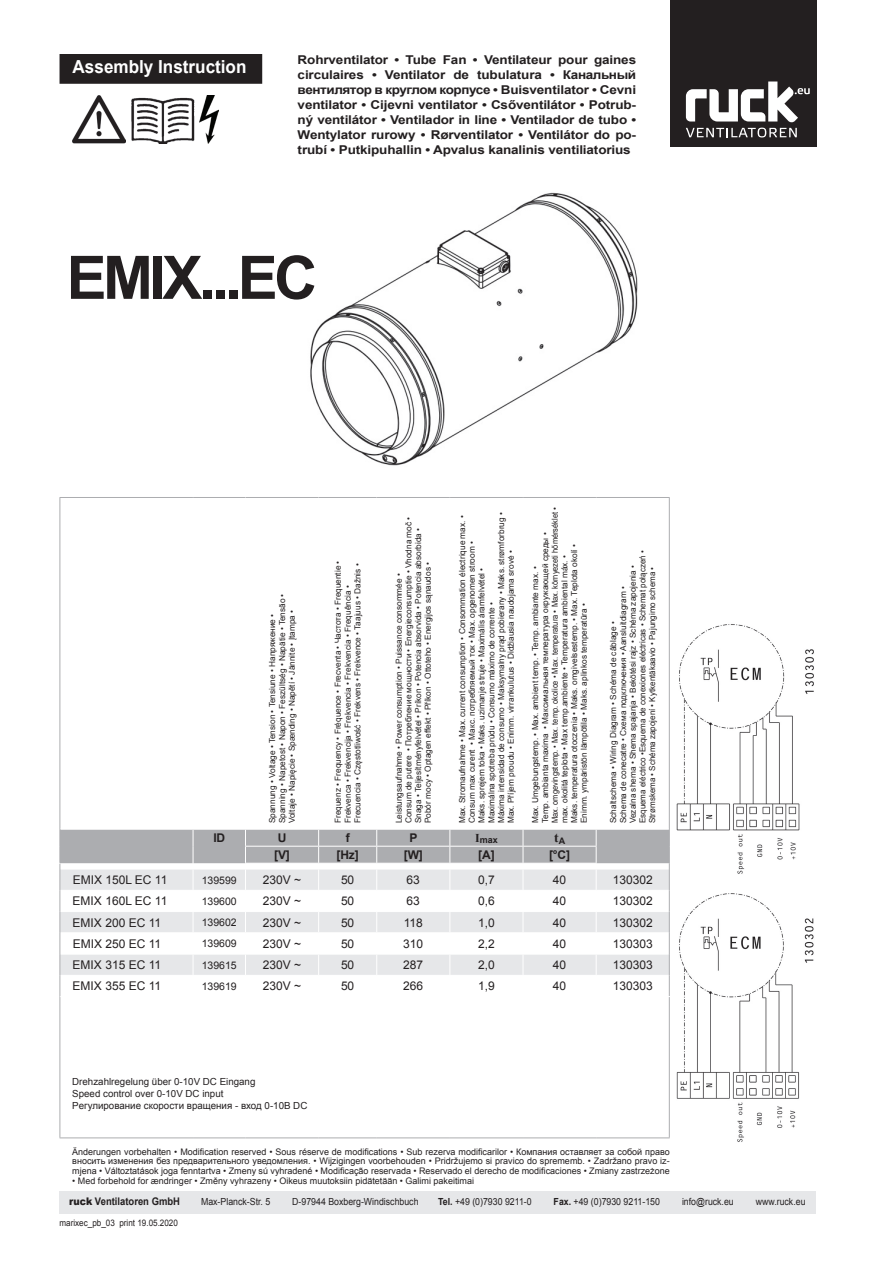
<style>
.page{position:relative;width:893px;height:1263px;background:#fff}
.page>*{position:absolute;margin:0;border:0;box-sizing:border-box;transform-origin:0 0}
.t1{font:700 60px "Arial";letter-spacing:-.06em;color:#231f20}
.t2{font:700 18px "Arial";color:#fff;scale:.95 1}
.t3{font:700 13.5px "Times New Roman";color:#231f20}
.t4{font:700 12.15px/15px "Arial";letter-spacing:-.01em;color:#231f20;text-align:justify;scale:1.11 1}
.t5{font:12px "Arial";color:#231f20}
.t6{font:700 12px "Arial";color:#231f20}
.t7{font:10.5px "Arial";color:#231f20}
.t8{font:700 10.5px "Arial";color:#231f20;scale:.9 1}
.t9{font:9.75px "Arial";color:#231f20;scale:.9 1}
.t10{font:9.75px/11.7px "Arial";color:#231f20}
.t11{font:9px/9.8px "Arial";color:#231f20;text-align:justify}
.t12{font:9px "Arial";color:#231f20;scale:.9 1}
.t13{font:700 9px "Arial";color:#231f20}
.t14{font:8.25px/9.8px "Arial";color:#231f20}
.s1{font-weight:900}
.s2{font-weight:700}
</style>
<div class="page">
<div style="left:60px;top:1191px;width:756px;height:23px;background:#e6e7e9"></div>
<div style="left:670px;top:0;width:146px;height:147px;background:#231f20"></div>
<svg style="left:686px;top:81px;width:124px;height:56px"></svg>
<div style="left:60px;top:55px;width:201px;height:28px;background:#231f20"></div>
<div style="left:60px;top:54px;width:202px;height:30px;border:2px solid #231f20"></div>
<hr style="left:60px;top:497px;width:133px;height:1px;background:#acadb0">
<hr style="left:60px;top:498px;width:1px;height:331px;background:#acadb0">
<hr style="left:193px;top:497px;width:52px;height:1px;background:#acadb0">
<hr style="left:245px;top:497px;width:74px;height:1px;background:#acadb0">
<hr style="left:319px;top:497px;width:58px;height:1px;background:#acadb0">
<hr style="left:377px;top:497px;width:73px;height:1px;background:#acadb0">
<hr style="left:450px;top:497px;width:73px;height:1px;background:#acadb0">
<hr style="left:523px;top:497px;width:73px;height:1px;background:#acadb0">
<hr style="left:596px;top:497px;width:74px;height:1px;background:#acadb0">
<hr style="left:669px;top:498px;width:1px;height:331px;background:#acadb0">
<hr style="left:60px;top:996px;width:1px;height:141px;background:#acadb0">
<hr style="left:669px;top:997px;width:1px;height:140px;background:#acadb0">
<hr style="left:60px;top:1137px;width:133px;height:1px;background:#acadb0">
<hr style="left:193px;top:1137px;width:52px;height:1px;background:#acadb0">
<hr style="left:245px;top:1137px;width:74px;height:1px;background:#acadb0">
<hr style="left:319px;top:1137px;width:58px;height:1px;background:#acadb0">
<hr style="left:377px;top:1137px;width:73px;height:1px;background:#acadb0">
<hr style="left:450px;top:1137px;width:73px;height:1px;background:#acadb0">
<hr style="left:523px;top:1137px;width:73px;height:1px;background:#acadb0">
<hr style="left:596px;top:1137px;width:74px;height:1px;background:#acadb0">
<hr style="left:60px;top:996px;width:133px;height:1px;background:#fff">
<svg style="left:60px;top:829px;width:610px;height:167px"></svg>
<img style="left:676px;top:893px;width:138px;height:249px">
<img style="left:72px;top:96px;width:54px;height:48px">
<img style="left:131px;top:97px;width:64px;height:47px">
<img style="left:200px;top:96px;width:19px;height:47px">
<img style="left:310px;top:192px;width:328px;height:274px">
<img style="left:676px;top:624px;width:138px;height:250px">
<h2 class="t2" style="left:73px;top:55px;width:185px">Assembly Instruction</h2>
<p class="t4" style="left:298px;top:53px;width:306px">Rohrventilator • Tube Fan • Ventilateur pour gaines circulaires • Ventilator de tubulatura • Канальный вентилятор в круглом корпусе • Buisventilator • Cevni ventilator • Cijevni ventilator • Csőventilátor • Potrub&shy;ný ventilátor • Ventilador in line • Ventilador de tubo • Wentylator rurowy • Rørventilator • Ventilátor do po&shy;trubí • Putkipuhallin • Apvalus kanalinis ventiliatorius</p>
<h1 class="t1" style="left:67px;top:238px;width:252px">EMIX...EC</h1>
<p class="t14" style="left:268px;top:823px;width:231px;rotate:-90deg">Spannung • Voltage • Tension • Tensiune • Напряжение •<br>Spanning • Napetost • Napon • Feszültség • Napätie • Tensão •<br>Voltaje • Napięcie • Spænding • Napětí • Jännite • Įtampa •</p>
<p class="t14" style="left:333px;top:823px;width:264px;rotate:-90deg">Frequenz • Frequency • Fréquence • Frecventa • Частота • Frequentie •<br>Frekvenca • Frekvencija • Frekvencia • Frekvencia • Frequência •<br>Frecuencia • Częstotliwość • Frekvens • Frekvence • Taajuus • Dažnis •</p>
<p class="t14" style="left:394px;top:823px;width:308px;rotate:-90deg">Leistungsaufnahme • Power consumption • Puissance consommée •<br>Consum de putere • Потребление мощности • Energieconsumptie • Vhodna moč • Snaga • Teljesítményfelvétel • Príkon • Potencia absorvida • Potencia absorbida • Pobór mocy • Optagen effekt • Příkon • Ottoteho • Energijos sąnaudos •</p>
<p class="t14" style="left:457px;top:823px;width:312px;rotate:-90deg">Max. Stromaufnahme • Max. current consumption • Consommation électrique max. • Consum max curent • Макс. потребляемый ток • Max. opgenomen stroom •<br>Maks. sprejem toka • Maks. uzimanje struje • Maximális áramfelvétel •<br>Maximálna spotreba prúdu • Consumo máximo de corrente •<br>Máxima intensidad de consumo • Maksymalny prąd pobierany • Maks. strømforbrug • Max. Příjem proudu • Enimm. virrankulutus • Didžiausia naudojama srovė •</p>
<p class="t14" style="left:531px;top:823px;width:318px;rotate:-90deg">Max. Umgebungstemp. • Max. ambient temp. • Temp. ambiante max. •<br>Temp. ambianta maxima • Максимальная температура окружающей среды •<br>Max. omgevingstemp. • Max. temp. okolice • Max. temperatura • Max. környezeti hőmérséklet • max. okolitá teplota • Max temp.ambiente • Temperatura ambiental máx. •<br>Maks. temperatura otoczenia • Maks. omgivelsestemp. • Max. Teplota okolí •<br>Enimm. ympäristön lämpötila • Maks. aplinkos temperatūra •</p>
<h3 class="t6" style="left:213px;top:830px;width:13px">ID</h3>
<h3 class="t6" style="left:278px;top:830px;width:10px">U</h3>
<h3 class="t6" style="left:346px;top:830px;width:5px">f</h3>
<h3 class="t6" style="left:409px;top:830px;width:10px">P</h3>
<p class="t13" style="left:475px;top:834px;width:24px"><sup>I</sup>max</p>
<h3 class="t3" style="left:554px;top:828px;width:12px">t<sub>A</sub></h3>
<h3 class="t6" style="left:274px;top:847px;width:17px">[V]</h3>
<h3 class="t6" style="left:337px;top:847px;width:24px">[Hz]</h3>
<h3 class="t6" style="left:404px;top:847px;width:21px">[W]</h3>
<h3 class="t6" style="left:478px;top:847px;width:18px">[A]</h3>
<h3 class="t6" style="left:549px;top:847px;width:23px">[°C]</h3>
<p class="t14" style="left:609px;top:823px;width:274px;rotate:-90deg">Schaltschema • Wiring Diagram • Schéma de câblage •<br>Schema de conecatre • Схема подключения • Aansluitdiagram •<br>Vezalna shema • Shema spajanja • Bekötési rajz • Schéma zapojenia • Esquema eléctrico •Esquema de conexiones eléctricas • Schemat połączeń • Strømskema • Schéma zapojení • Kytkentäkaavio • Pajungimo schema •</p>
<h3 class="t5" style="left:73px;top:872px;width:96px">EMIX 150L EC 11</h3>
<p class="t7" style="left:202px;top:873px;width:37px">139599</p>
<h3 class="t5" style="left:263px;top:872px;width:40px">230V ~</h3>
<h3 class="t5" style="left:341px;top:872px;width:15px">50</h3>
<h3 class="t5" style="left:407px;top:872px;width:15px">63</h3>
<h3 class="t5" style="left:478px;top:872px;width:18px">0,7</h3>
<h3 class="t5" style="left:553px;top:872px;width:15px">40</h3>
<h3 class="t5" style="left:613px;top:872px;width:42px">130302</h3>
<h3 class="t5" style="left:73px;top:893px;width:96px">EMIX 160L EC 11</h3>
<p class="t7" style="left:202px;top:894px;width:37px">139600</p>
<h3 class="t5" style="left:263px;top:893px;width:40px">230V ~</h3>
<h3 class="t5" style="left:341px;top:893px;width:15px">50</h3>
<h3 class="t5" style="left:407px;top:893px;width:15px">63</h3>
<h3 class="t5" style="left:478px;top:893px;width:18px">0,6</h3>
<h3 class="t5" style="left:553px;top:893px;width:15px">40</h3>
<h3 class="t5" style="left:613px;top:893px;width:42px">130302</h3>
<h3 class="t5" style="left:73px;top:914px;width:90px">EMIX 200 EC 11</h3>
<p class="t7" style="left:202px;top:915px;width:37px">139602</p>
<h3 class="t5" style="left:263px;top:914px;width:40px">230V ~</h3>
<h3 class="t5" style="left:341px;top:914px;width:15px">50</h3>
<h3 class="t5" style="left:404px;top:914px;width:21px">118</h3>
<h3 class="t5" style="left:478px;top:914px;width:18px">1,0</h3>
<h3 class="t5" style="left:553px;top:914px;width:15px">40</h3>
<h3 class="t5" style="left:613px;top:914px;width:42px">130302</h3>
<h3 class="t5" style="left:73px;top:936px;width:90px">EMIX 250 EC 11</h3>
<p class="t7" style="left:202px;top:937px;width:37px">139609</p>
<h3 class="t5" style="left:263px;top:936px;width:40px">230V ~</h3>
<h3 class="t5" style="left:341px;top:936px;width:15px">50</h3>
<h3 class="t5" style="left:403px;top:936px;width:22px">310</h3>
<h3 class="t5" style="left:478px;top:936px;width:18px">2,2</h3>
<h3 class="t5" style="left:553px;top:936px;width:15px">40</h3>
<h3 class="t5" style="left:613px;top:936px;width:42px">130303</h3>
<h3 class="t5" style="left:73px;top:957px;width:90px">EMIX 315 EC 11</h3>
<p class="t7" style="left:202px;top:958px;width:37px">139615</p>
<h3 class="t5" style="left:263px;top:957px;width:40px">230V ~</h3>
<h3 class="t5" style="left:341px;top:957px;width:15px">50</h3>
<h3 class="t5" style="left:403px;top:957px;width:22px">287</h3>
<h3 class="t5" style="left:478px;top:957px;width:18px">2,0</h3>
<h3 class="t5" style="left:553px;top:957px;width:15px">40</h3>
<h3 class="t5" style="left:613px;top:957px;width:42px">130303</h3>
<h3 class="t5" style="left:73px;top:978px;width:90px">EMIX 355 EC 11</h3>
<p class="t7" style="left:202px;top:979px;width:37px">139619</p>
<h3 class="t5" style="left:263px;top:978px;width:40px">230V ~</h3>
<h3 class="t5" style="left:341px;top:978px;width:15px">50</h3>
<h3 class="t5" style="left:403px;top:978px;width:22px">266</h3>
<h3 class="t5" style="left:478px;top:978px;width:18px">1,9</h3>
<h3 class="t5" style="left:553px;top:978px;width:15px">40</h3>
<h3 class="t5" style="left:613px;top:978px;width:42px">130303</h3>
<p class="t10" style="left:72px;top:1076px;width:237px">Drehzahlregelung über 0-10V DC Eingang<br>Speed control over 0-10V DC input<br>Pегулирование скорости вращения - вход 0-10B DC</p>
<p class="t11" style="left:72px;top:1147px;width:599px">Änderungen vorbehalten • Modification reserved • Sous réserve de modifications • Sub rezerva modificarilor • Компания оставляет за собой право вносить изменения без предварительного уведомления. • Wijzigingen voorbehouden • Pridržujemo si pravico do sprememb. • Zadržano pravo iz&shy;mjena • Változtatások joga fenntartva • Zmeny sú vyhradené • Modificação reservada • Reservado el derecho de modificaciones • Zmiany zastrzeżone</p>
<p class="t11" style="left:72px;top:1176px;width:403px">• Med forbehold for ændringer • Změny vyhrazeny • Oikeus muutoksiin pidätetään • Galimi pakeitimai</p>
<p class="t8" style="left:69px;top:1194px;width:125px"><span class="s1">ruck</span> Ventilatoren GmbH</p>
<p class="t9" style="left:201px;top:1195px;width:78px">Max-Planck-Str. 5</p>
<p class="t9" style="left:292px;top:1195px;width:142px">D-97944 Boxberg-Windischbuch</p>
<p class="t9" style="left:438px;top:1195px;width:105px"><span class="s2">Tel.</span> +49 (0)7930 9211-0</p>
<p class="t9" style="left:554px;top:1195px;width:120px"><span class="s2">Fax.</span> +49 (0)7930 9211-150</p>
<p class="t9" style="left:682px;top:1195px;width:59px">info@ruck.eu</p>
<p class="t9" style="left:756px;top:1195px;width:57px">www.ruck.eu</p>
<p class="t12" style="left:60px;top:1217px;width:133px">marixec_pb_03 print 19.05.2020</p>
</div>
